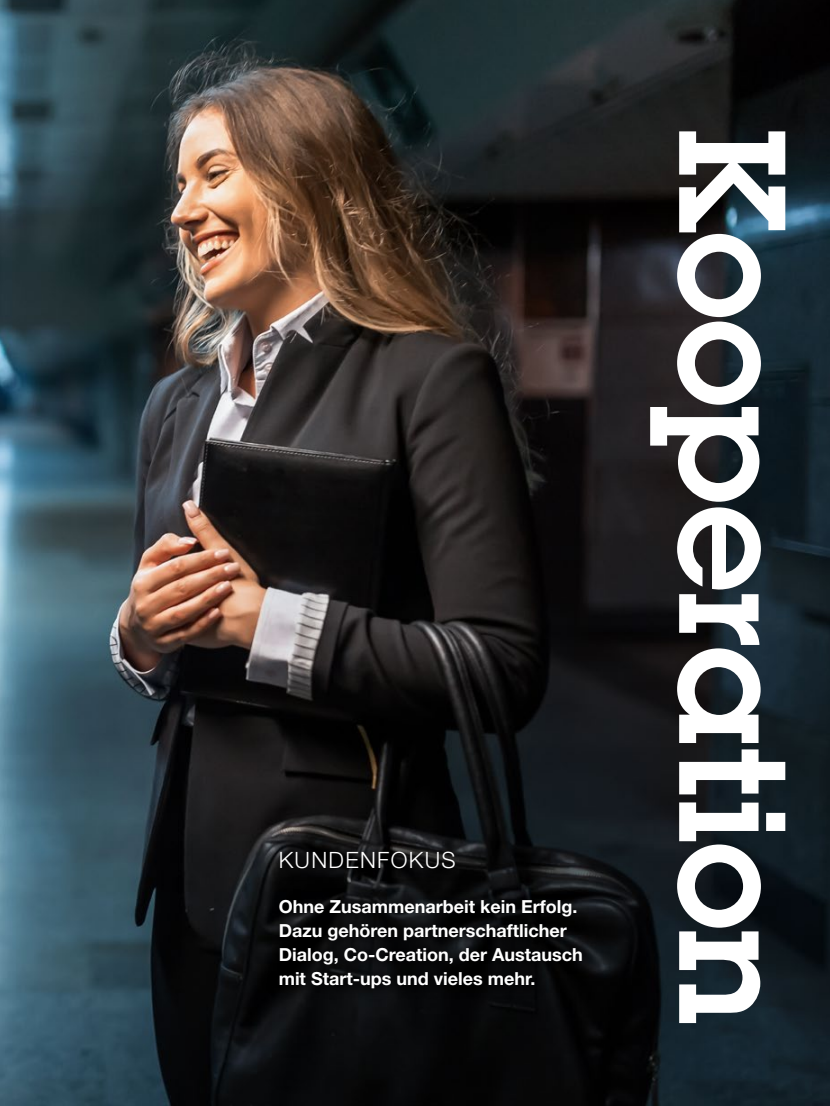
<style>
.page{position:relative;width:830px;height:1106px;background:#fff}
.page>*{position:absolute;margin:0;border:0;box-sizing:border-box;transform-origin:0 0}
.t1{font:600 148.5px "Lubalin Graph LT";color:#fff}
.t2{font:300 22.5px "Helvetica Neue LT Std";color:#fff}
.t3{font:700 18px/24px "Helvetica Neue LT Std";color:#fff}
</style>
<div class="page">
<img style="left:0;top:0;width:829px;height:1106px">
<div style="left:265px;top:886px;width:330px;height:116px;background:#000;opacity:.75"></div>
<div style="left:267px;top:837px;width:200px;height:45px;background:#000;opacity:.75"></div>
<p class="t2" style="left:278px;top:846px;width:33px">KUNDENFOKUS</p>
<p class="t3" style="left:278px;top:894px;width:305px">Ohne Zusammenarbeit kein Erfolg.<br>Dazu gehören partnerschaftlicher Dialog, Co-Creation, der Austausch mit Start-ups und vieles mehr.</p>
<h1 class="t1" style="left:829px;top:128px;width:897px;rotate:90deg">Kooperation</h1>
</div>
